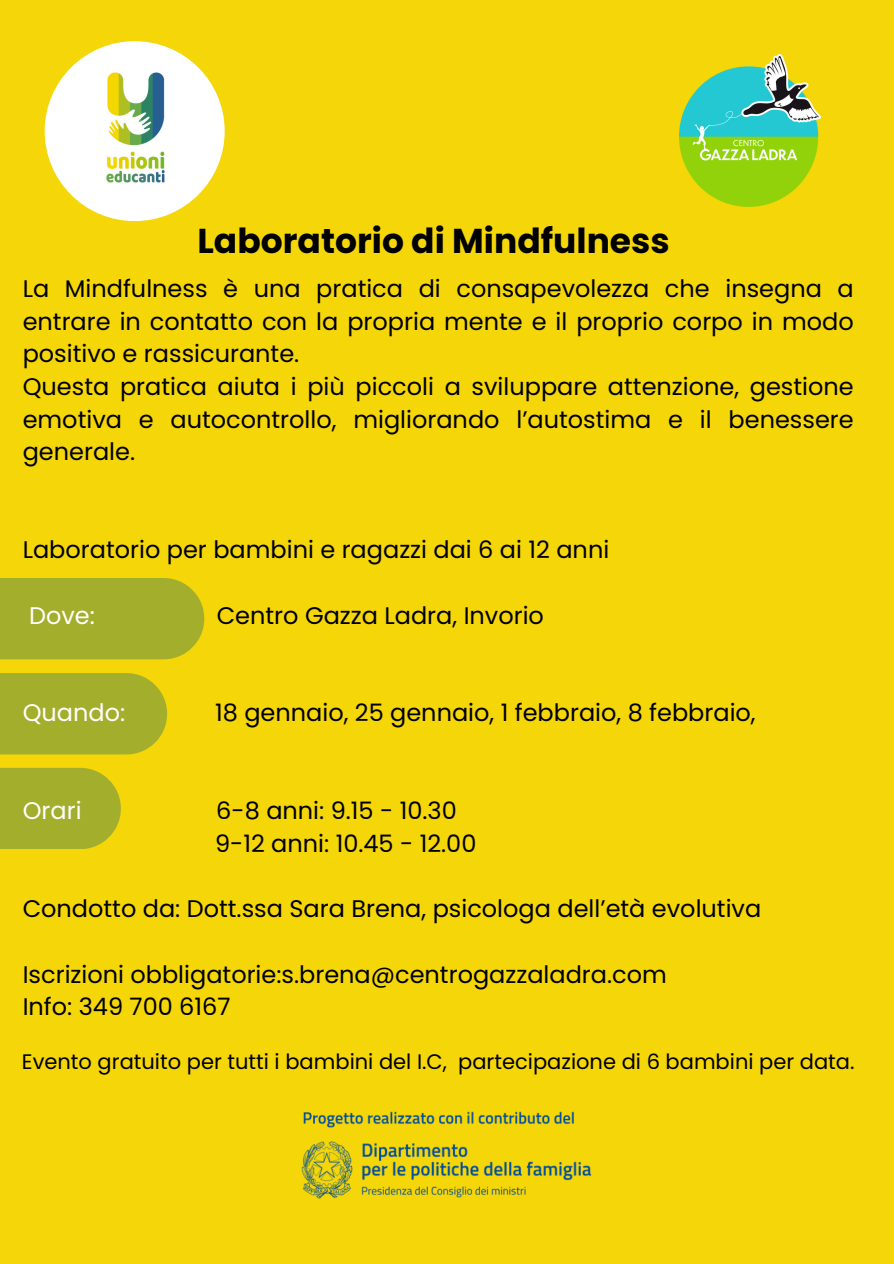
<style>
.page{position:relative;width:894px;height:1264px;background:#fff}
.page>*{position:absolute;margin:0;border:0;box-sizing:border-box;transform-origin:0 0}
.t1{font:700 34.5px "Poppins";color:#000}
.t2{font:24px/32.7px "Poppins";color:#000}
.t3{font:24px "Poppins";color:#fff}
.t4{font:21px "Poppins";color:#000}
</style>
<div class="page">
<div style="left:0;top:0;width:893px;height:1263px;background:#f4d609"></div>
<img style="left:679px;top:54px;width:141px;height:152px">
<img style="left:301px;top:1111px;width:291px;height:88px">
<div style="left:45px;top:41px;width:180px;height:180px;background:#fff;border-radius:50%"></div>
<img style="left:106px;top:72px;width:59px;height:111px">
<div style="left:0;top:578px;width:204px;height:81px;background:#a4ae2d"></div>
<div style="left:0;top:673px;width:167px;height:81px;background:#a4ae2d"></div>
<div style="left:0;top:767px;width:121px;height:82px;background:#a4ae2d"></div>
<h2 class="t1" style="left:197px;top:216px;width:473px">Laboratorio di Mindfulness</h2>
<p class="t2" style="left:23px;top:272px;width:832px">La Mindfulness è una pratica di consapevolezza che insegna a entrare in contatto con la propria mente e il proprio corpo in modo positivo e rassicurante.<br>Questa pratica aiuta i più piccoli a sviluppare attenzione, gestione emotiva e autocontrollo, migliorando l’autostima e il benessere generale.</p>
<h1 class="t2" style="left:23px;top:533px;width:588px">Laboratorio per bambini e ragazzi dai 6 ai 12 anni</h1>
<p class="t3" style="left:29px;top:598px;width:67px">Dove:</p>
<p class="t2" style="left:217px;top:598px;width:328px">Centro Gazza Ladra, Invorio</p>
<h2 class="t3" style="left:23px;top:696px;width:104px">Quando:</h2>
<h2 class="t2" style="left:215px;top:696px;width:542px">18 gennaio, 25 gennaio, 1 febbraio, 8 febbraio,</h2>
<h2 class="t3" style="left:23px;top:794px;width:60px">Orari</h2>
<h2 class="t2" style="left:215px;top:794px;width:263px">6-8 anni: 9.15 - 10.30<br>9-12 anni: 10.45 - 12.00</h2>
<h2 class="t2" style="left:23px;top:892px;width:739px">Condotto da: Dott.ssa Sara Brena, psicologa dell’età evolutiva</h2>
<h2 class="t2" style="left:23px;top:957px;width:645px">Iscrizioni obbligatorie:s.brena@centrogazzaladra.com<br>Info: 349 700 6167</h2>
<h2 class="t4" style="left:22px;top:1046px;width:833px">Evento gratuito per tutti i bambini del I.C, partecipazione di 6 bambini per data.</h2>
</div>
